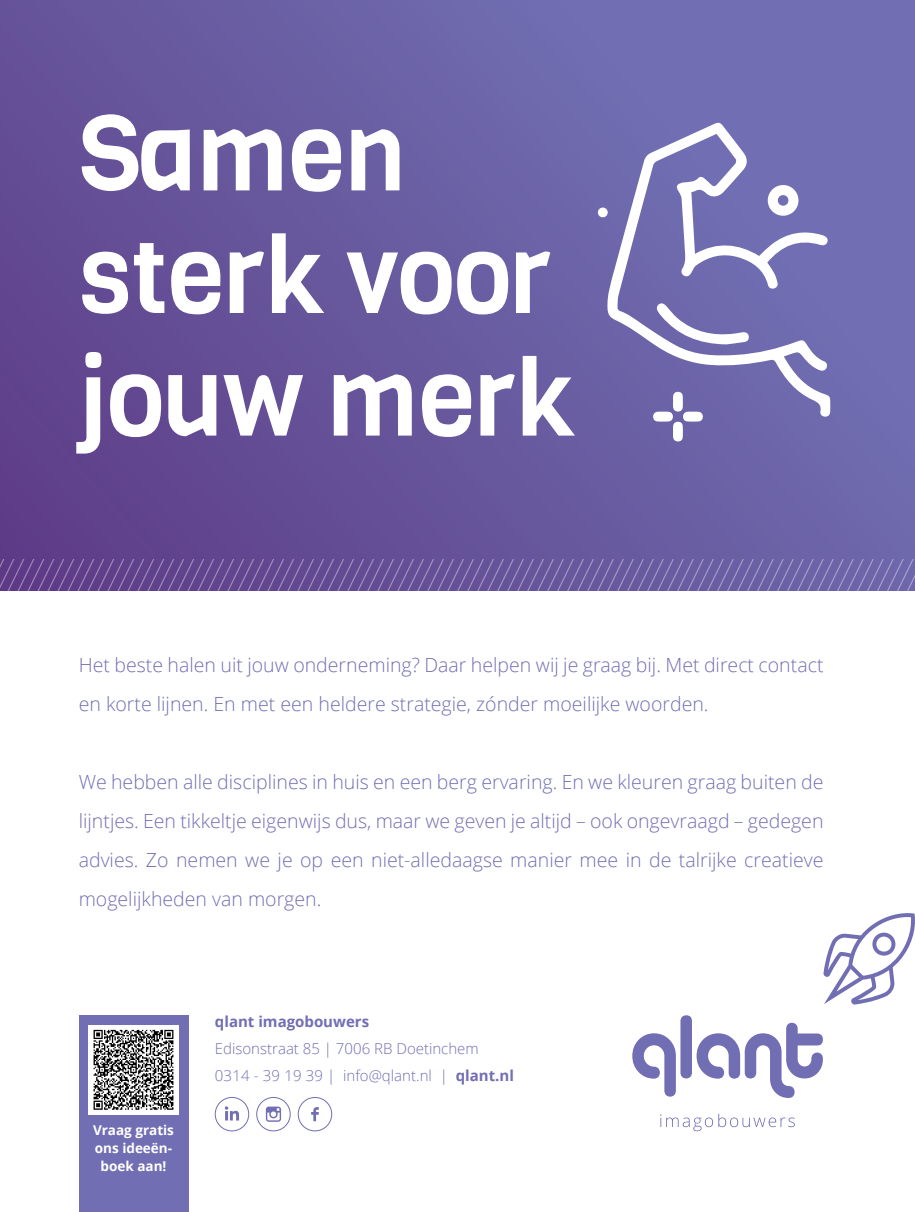
<style>
.page{position:relative;width:915px;height:1212px;background:#fff}
.page>*{position:absolute;margin:0;border:0;box-sizing:border-box;transform-origin:0 0}
.t1{font:105.9px/122.6px "Viga";letter-spacing:-.01em;color:#fff}
.t2{font:300 19.5px/39px "Open Sans";color:#716eb3}
.t3{font:300 15px/27px "Open Sans";color:#716eb3}
.t4{font:700 15px "Open Sans";color:#716eb3}
.t5{font:700 13.5px/18.1px "Open Sans";color:#fff;text-align:center}
.s1{font-weight:700}
</style>
<div class="page">
<div style="left:79px;top:1015px;width:109px;height:197px;background:#716eb3"></div>
<svg style="left:632px;top:1015px;width:190px;height:83px"></svg>
<svg style="left:660px;top:1114px;width:52px;height:17px"></svg>
<svg style="left:718px;top:1114px;width:76px;height:13px"></svg>
<div style="left:0;top:0;width:914px;height:591px;background:linear-gradient(to right,#624890,#7170b4)"></div>
<svg style="left:0;top:560px;width:914px;height:31px;background:#6c599c"></svg>
<img style="left:89px;top:1025px;width:89px;height:89px">
<svg style="left:266px;top:1106px;width:15px;height:16px"></svg>
<div style="left:256px;top:1097px;width:34px;height:34px;border:1px solid #716eb3;border-radius:50%"></div>
<svg style="left:311px;top:1107px;width:8px;height:14px"></svg>
<div style="left:298px;top:1097px;width:34px;height:34px;border:1px solid #716eb3;border-radius:50%"></div>
<div style="left:215px;top:1097px;width:34px;height:34px;border:1px solid #716eb3;border-radius:50%"></div>
<svg style="left:225px;top:1106px;width:14px;height:14px"></svg>
<div style="left:597px;top:207px;width:10px;height:10px;background:#fff;border-radius:50%"></div>
<svg style="left:606px;top:122px;width:224px;height:295px;fill:#706cb0"></svg>
<svg style="left:652px;top:392px;width:50px;height:49px"></svg>
<svg style="left:823px;top:913px;width:91px;height:91px"></svg>
<h1 class="t1" style="left:79px;top:93px;width:497px">Samen sterk voor jouw merk</h1>
<p class="t2" style="left:79px;top:645px;width:746px">Het beste halen uit jouw onderneming? Daar helpen wij je graag bij. Met direct contact en korte lijnen. En met een heldere strategie, zónder moeilijke woorden.</p>
<p class="t2" style="left:79px;top:762px;width:746px;text-align:justify">We hebben alle disciplines in huis en een berg ervaring. En we kleuren graag buiten de lijntjes. Een tikkeltje eigenwijs dus, maar we geven je altijd – ook ongevraagd – gedegen advies. Zo nemen we je op een niet-alledaagse manier mee in de talrijke creatieve mogelijkheden van morgen.</p>
<p class="t5" style="left:93px;top:1121px;width:82px">Vraag gratis ons ideeën&shy;boek aan!</p>
<p class="t4" style="left:215px;top:1011px;width:156px">qlant imagobouwers</p>
<p class="t3" style="left:215px;top:1034px;width:300px">Edisonstraat 85 | 7006 RB Doetinchem<br>0314 - 39 19 39 | info@qlant.nl | <span class="s1">qlant.nl</span></p>
</div>
